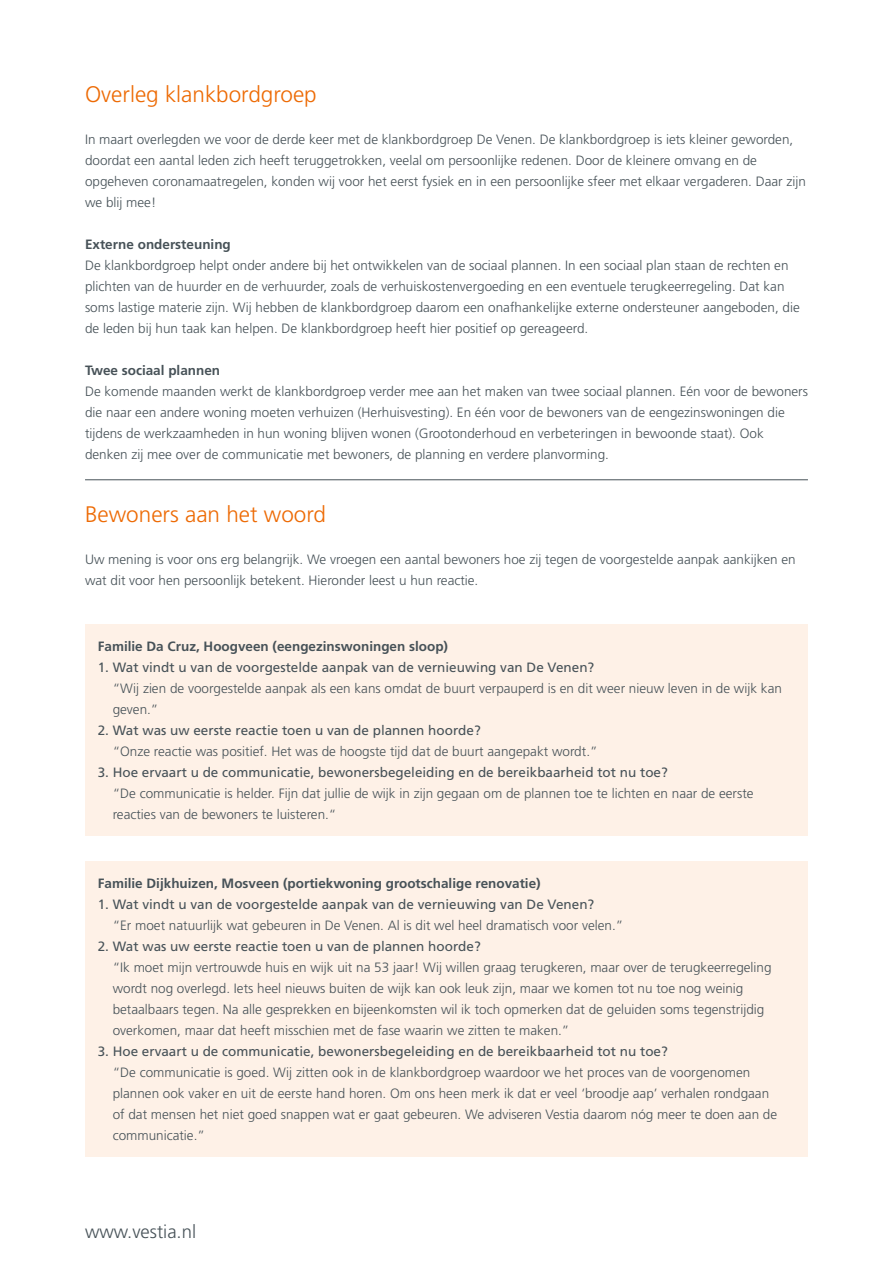
<style>
.page{position:relative;width:893px;height:1263px;background:#fff}
.page>*{position:absolute;margin:0;border:0;box-sizing:border-box;transform-origin:0 0}
.Oranje_kop_artikel{font:300 22.5px "Frutiger LT Std";color:#ed6a04}
.t1{font:300 18.6px "Frutiger";color:#475258}
.Artikeltekst{font:300 13.5px/21px "Frutiger LT Std";color:#475258}
.Artikeltekst-2{font:13.5px "Frutiger LT Std";color:#475258}
.Introtekst_bold{font:700 13.5px "Frutiger LT Std";color:#475258}
.Artikeltekst-3{font:700 13.5px "Frutiger LT Std";color:#475258}
</style>
<div class="page">
<hr style="left:85px;top:479px;width:723px;height:1px;background:#475258">
<div style="left:85px;top:624px;width:723px;height:212px;background:#fef1e7"></div>
<div style="left:85px;top:861px;width:723px;height:296px;background:#fef1e7"></div>
<p class="Oranje_kop_artikel" style="left:85px;top:81px;width:233px">Overleg klankbordgroep</p>
<p class="Artikeltekst" style="left:85px;top:129px;width:722px">In maart overlegden we voor de derde keer met de klankbordgroep De Venen. De klankbordgroep is iets kleiner geworden, doordat een aantal leden zich heeft teruggetrokken, veelal om persoonlijke redenen. Door de kleinere omvang en de opgeheven coronamaatregelen, konden wij voor het eerst fysiek en in een persoonlijke sfeer met elkaar vergaderen. Daar zijn we blij mee!</p>
<p class="Introtekst_bold" style="left:85px;top:236px;width:147px">Externe ondersteuning</p>
<p class="Artikeltekst" style="left:85px;top:255px;width:716px">De klankbordgroep helpt onder andere bij het ontwikkelen van de sociaal plannen. In een sociaal plan staan de rechten en plichten van de huurder en de verhuurder, zoals de verhuiskostenvergoeding en een eventuele terugkeerregeling. Dat kan soms lastige materie zijn. Wij hebben de klankbordgroep daarom een onafhankelijke externe ondersteuner aangeboden, die de leden bij hun taak kan helpen. De klankbordgroep heeft hier positief op gereageerd.</p>
<p class="Introtekst_bold" style="left:85px;top:362px;width:137px">Twee sociaal plannen</p>
<p class="Artikeltekst" style="left:85px;top:381px;width:724px">De komende maanden werkt de klankbordgroep verder mee aan het maken van twee sociaal plannen. Eén voor de bewoners die naar een andere woning moeten verhuizen (Herhuisvesting). En één voor de bewoners van de eengezinswoningen die tijdens de werkzaamheden in hun woning blijven wonen (Grootonderhoud en verbeteringen in bewoonde staat). Ook denken zij mee over de communicatie met bewoners, de planning en verdere planvorming.</p>
<p class="Oranje_kop_artikel" style="left:85px;top:501px;width:242px">Bewoners aan het woord</p>
<p class="Artikeltekst" style="left:85px;top:549px;width:712px">Uw mening is voor ons erg belangrijk. We vroegen een aantal bewoners hoe zij tegen de voorgestelde aanpak aankijken en wat dit voor hen persoonlijk betekent. Hieronder leest u hun reactie.</p>
<p class="Introtekst_bold" style="left:98px;top:639px;width:352px">Familie Da Cruz, Hoogveen (eengezinswoningen sloop)</p>
<p class="Artikeltekst-2" style="left:98px;top:660px;width:498px">1. Wat vindt u van de voorgestelde aanpak van de vernieuwing van De Venen?</p>
<p class="Artikeltekst" style="left:113px;top:678px;width:671px">“Wij zien de voorgestelde aanpak als een kans omdat de buurt verpauperd is en dit weer nieuw leven in de wijk kan geven.”</p>
<p class="Artikeltekst-2" style="left:98px;top:723px;width:384px">2. Wat was uw eerste reactie toen u van de plannen hoorde?</p>
<p class="Artikeltekst" style="left:113px;top:741px;width:486px">“Onze reactie was positief. Het was de hoogste tijd dat de buurt aangepakt wordt.”</p>
<p class="Artikeltekst-2" style="left:98px;top:765px;width:572px">3. Hoe ervaart u de communicatie, bewonersbegeleiding en de bereikbaarheid tot nu toe?</p>
<p class="Artikeltekst" style="left:113px;top:783px;width:642px">“De communicatie is helder. Fijn dat jullie de wijk in zijn gegaan om de plannen toe te lichten en naar de eerste reacties van de bewoners te luisteren.“</p>
<p class="Artikeltekst-3" style="left:98px;top:876px;width:444px">Familie Dijkhuizen, Mosveen (portiekwoning grootschalige renovatie)</p>
<p class="Artikeltekst-2" style="left:98px;top:897px;width:498px">1. Wat vindt u van de voorgestelde aanpak van de vernieuwing van De Venen?</p>
<p class="Artikeltekst" style="left:113px;top:915px;width:512px">“Er moet natuurlijk wat gebeuren in De Venen. Al is dit wel heel dramatisch voor velen.”</p>
<p class="Artikeltekst-2" style="left:98px;top:939px;width:384px">2. Wat was uw eerste reactie toen u van de plannen hoorde?</p>
<p class="Artikeltekst" style="left:113px;top:957px;width:660px">“Ik moet mijn vertrouwde huis en wijk uit na 53 jaar! Wij willen graag terugkeren, maar over de terugkeerregeling wordt nog overlegd. Iets heel nieuws buiten de wijk kan ook leuk zijn, maar we komen tot nu toe nog weinig betaalbaars tegen. Na alle gesprekken en bijeenkomsten wil ik toch opmerken dat de geluiden soms tegenstrijdig overkomen, maar dat heeft misschien met de fase waarin we zitten te maken.”</p>
<p class="Artikeltekst-2" style="left:98px;top:1044px;width:572px">3. Hoe ervaart u de communicatie, bewonersbegeleiding en de bereikbaarheid tot nu toe?</p>
<p class="Artikeltekst" style="left:113px;top:1062px;width:666px">“De communicatie is goed. Wij zitten ook in de klankbordgroep waardoor we het proces van de voorgenomen plannen ook vaker en uit de eerste hand horen. Om ons heen merk ik dat er veel ‘broodje aap’ verhalen rondgaan of dat mensen het niet goed snappen wat er gaat gebeuren. We adviseren Vestia daarom nóg meer te doen aan de communicatie.”</p>
<h2 class="t1" style="left:85px;top:1221px;width:113px">www.vestia.nl</h2>
</div>
